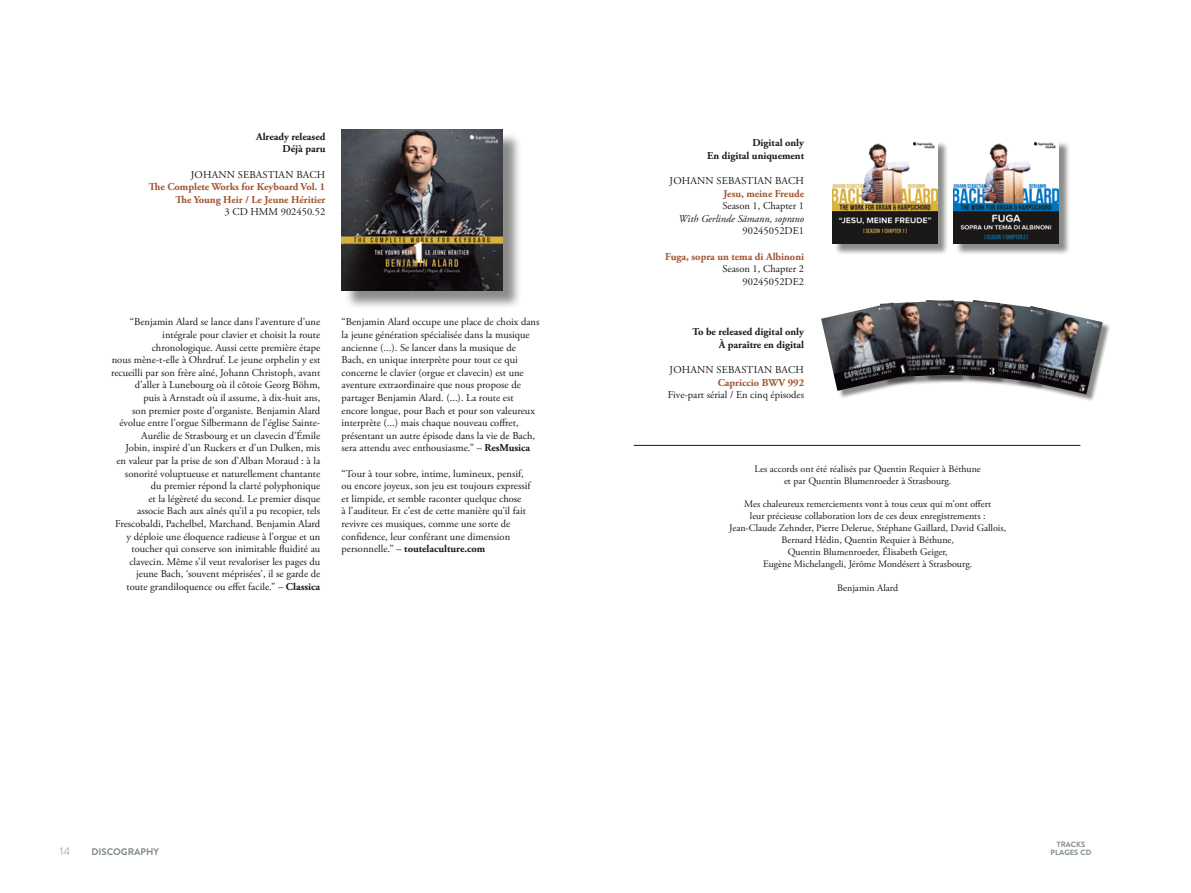
<style>
.page{position:relative;width:1191px;height:893px;background:#fff}
.page>*{position:absolute;margin:0;border:0;box-sizing:border-box;transform-origin:0 0}
.t1{font:300 11.25px "Brandon Grotesque";color:#7d8a88}
.t2{font:10.5px/12.6px "Adobe Garamond Pro";color:#1a1a18;text-align:right}
.t3{font:700 10.5px/12.6px "Adobe Garamond Pro";color:#a2532d;text-align:right}
.t4{font:700 10.5px/12.6px "Adobe Garamond Pro";color:#1a1a18;text-align:right}
.t5{font:italic 10.5px "Adobe Garamond Pro";color:#1a1a18}
.t6{font:10.05px/12px "Adobe Garamond Pro";color:#1a1a18;text-align:center}
.t7{font:9.6px "Brandon Grotesque Bold SC800";color:#7d8a88}
.t8{font:7.65px "Brandon Grotesque Bold SC800";color:#7d8a88}
.s1{font-weight:700}
</style>
<div class="page">
<div style="left:343px;top:132px;width:179px;height:178px;background:#1a1a18;opacity:.5"></div>
<img style="left:341px;top:130px;width:162px;height:161px">
<div style="left:834px;top:141px;width:114px;height:114px;background:#1a1a18;opacity:.5"></div>
<img style="left:832px;top:141px;width:105px;height:103px">
<div style="left:1016px;top:308px;width:94px;height:94px;background:#1a1a18;opacity:.5"></div>
<img style="left:1016px;top:308px;width:86px;height:86px">
<div style="left:965px;top:302px;width:89px;height:88px;background:#1a1a18;opacity:.5"></div>
<img style="left:1008px;top:302px;width:38px;height:81px">
<div style="left:924px;top:301px;width:84px;height:84px;background:#1a1a18;opacity:.5"></div>
<img style="left:965px;top:300px;width:35px;height:77px">
<div style="left:881px;top:301px;width:84px;height:84px;background:#1a1a18;opacity:.5"></div>
<img style="left:881px;top:300px;width:76px;height:78px">
<div style="left:823px;top:304px;width:94px;height:95px;background:#1a1a18;opacity:.5"></div>
<img style="left:821px;top:302px;width:88px;height:89px">
<div style="left:956px;top:141px;width:114px;height:114px;background:#1a1a18;opacity:.5"></div>
<img style="left:953px;top:141px;width:105px;height:103px">
<hr style="left:634px;top:445px;width:446px;height:1px;background:#1a1a18">
<p class="t4" style="left:256px;top:130px;width:71px">Already released<br>Déjà paru</p>
<p class="t2" style="left:191px;top:168px;width:136px">JOHANN SEBASTIAN BACH</p>
<p class="t3" style="left:149px;top:181px;width:178px">The Complete Works for Keyboard Vol. 1<br>The Young Heir / Le Jeune Héritier</p>
<p class="t2" style="left:224px;top:206px;width:102px">3 CD HMM 902450.52</p>
<p class="t2" style="left:111px;top:316px;width:211px">“Benjamin Alard se lance dans l’aventure d’une intégrale pour clavier et choisit la route chronologique. Aussi cette première étape<br>nous mène-t-elle à Ohrdruf. Le jeune orphelin y est recueilli par son frère aîné, Johann Christoph, avant d’aller à Lunebourg où il côtoie Georg Böhm,<br>puis à Arnstadt où il assume, à dix-huit ans,<br>son premier poste d’organiste. Benjamin Alard évolue entre l’orgue Silbermann de l’église Sainte-Aurélie de Strasbourg et un clavecin d’Émile<br>Jobin, inspiré d’un Ruckers et d’un Dulken, mis<br>en valeur par la prise de son d’Alban Moraud : à la sonorité voluptueuse et naturellement chantante<br>du premier répond la clarté polyphonique<br>et la légèreté du second. Le premier disque<br>associe Bach aux aînés qu’il a pu recopier, tels Frescobaldi, Pachelbel, Marchand. Benjamin Alard y déploie une éloquence radieuse à l’orgue et un toucher qui conserve son inimitable fluidité au clavecin. Même s’il veut revaloriser les pages du jeune Bach, ‘souvent méprisées’, il se garde de<br>toute grandiloquence ou effet facile.” – <span class="s1">Classica</span></p>
<p class="t2" style="left:341px;top:316px;width:199px;text-align:left">“Benjamin Alard occupe une place de choix dans la jeune génération spécialisée dans la musique ancienne (...). Se lancer dans la musique de Bach, en unique interprète pour tout ce qui concerne le clavier (orgue et clavecin) est une aventure extraordinaire que nous propose de partager Benjamin Alard. (...). La route est encore longue, pour Bach et pour son valeureux interprète (...) mais chaque nouveau coffret, présentant un autre épisode dans la vie de Bach, sera attendu avec enthousiasme.” – <span class="s1">ResMusica</span></p>
<p class="t2" style="left:341px;top:467px;width:190px;text-align:left">“Tour à tour sobre, intime, lumineux, pensif, ou encore joyeux, son jeu est toujours expressif et limpide, et semble raconter quelque chose<br>à l’auditeur. Et c’est de cette manière qu’il fait revivre ces musiques, comme une sorte de confidence, leur conférant une dimension personnelle.” – <span class="s1">toutelaculture.com</span></p>
<p class="t4" style="left:707px;top:137px;width:98px">Digital only<br>En digital uniquement</p>
<p class="t2" style="left:669px;top:175px;width:136px">JOHANN SEBASTIAN BACH</p>
<p class="t3" style="left:723px;top:187px;width:82px">Jesu, meine Freude</p>
<p class="t2" style="left:722px;top:200px;width:83px">Season 1, Chapter 1</p>
<p class="t5" style="left:678px;top:212px;width:127px">With Gerlinde Sämann, soprano</p>
<p class="t2" style="left:742px;top:225px;width:63px">90245052DE1</p>
<p class="t3" style="left:665px;top:250px;width:140px">Fuga, sopra un tema di Albinoni</p>
<p class="t2" style="left:722px;top:263px;width:83px">Season 1, Chapter 2<br>90245052DE2</p>
<p class="t4" style="left:692px;top:326px;width:113px">To be released digital only<br>À paraître en digital</p>
<p class="t2" style="left:669px;top:364px;width:136px">JOHANN SEBASTIAN BACH</p>
<p class="t3" style="left:717px;top:376px;width:88px">Capriccio BWV 992</p>
<p class="t2" style="left:668px;top:389px;width:138px">Five-part sérial / En cinq épisodes</p>
<p class="t6" style="left:754px;top:463px;width:228px">Les accords ont été réalisés par Quentin Requier à Béthune et par Quentin Blumenroeder à Strasbourg.</p>
<p class="t6" style="left:729px;top:499px;width:278px">Mes chaleureux remerciements vont à tous ceux qui m’ont offert<br>leur précieuse collaboration lors de ces deux enregistrements :<br>Jean-Claude Zehnder, Pierre Delerue, Stéphane Gaillard, David Gallois, Bernard Hédin, Quentin Requier à Béthune,<br>Quentin Blumenroeder, Élisabeth Geiger,<br>Eugène Michelangeli, Jérôme Mondésert à Strasbourg.</p>
<p class="t6" style="left:837px;top:582px;width:62px">Benjamin Alard</p>
<p class="t1" style="left:60px;top:844px;width:12px">14</p>
<p class="t8" style="left:1056px;top:839px;width:30px">TRACKS</p>
<p class="t7" style="left:91px;top:845px;width:69px">DISCOGRAPHY</p>
<p class="t8" style="left:1050px;top:847px;width:42px">PLAGES CD</p>
</div>
